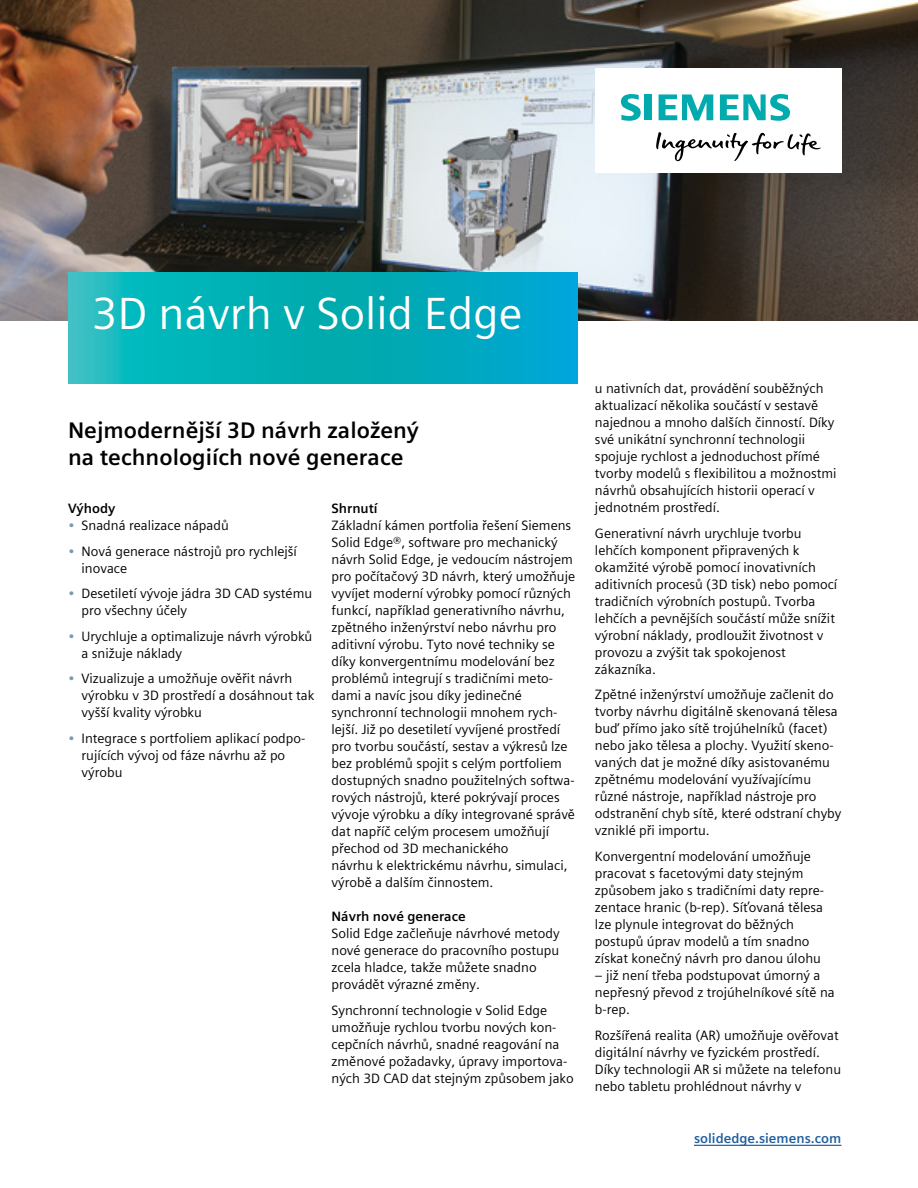
<style>
.page{position:relative;width:918px;height:1188px;background:#fff}
.page>*{position:absolute;margin:0;border:0;box-sizing:border-box;transform-origin:0 0}
.t1{font:45px "Siemens Sans Global";color:#fff}
.t2{font:700 22.5px/27px "Siemens Sans Global";color:#000}
.t3{font:13.5px/17px "Siemens Sans Global";color:#000}
.t4{font:700 13.5px "Siemens Sans Global";color:#000}
.t5{font:700 13.5px "Siemens Sans Global";color:#215e9e}
.s1{color:#7b9aa9}
</style>
<div class="page">
<img style="left:0;top:0;width:918px;height:320px">
<svg style="left:68px;top:272px;width:510px;height:111px;background:#05aebc"></svg>
<div style="left:595px;top:68px;width:246px;height:104px;background:#fff"></div>
<svg style="left:656px;top:132px;width:165px;height:29px"></svg>
<svg style="left:621px;top:94px;width:31px;height:27px"></svg>
<svg style="left:659px;top:94px;width:54px;height:26px"></svg>
<svg style="left:720px;top:94px;width:70px;height:27px"></svg>
<hr style="left:694px;top:1145px;width:147px;height:1px;background:#215e9e">
<h1 class="t1" style="left:92px;top:279px;width:432px">3D návrh v Solid Edge</h1>
<h2 class="t2" style="left:68px;top:417px;width:352px">Nejmodernější 3D návrh založený na technologiích nové generace</h2>
<p class="t4" style="left:68px;top:498px;width:49px">Výhody</p>
<p class="t3" style="left:68px;top:517px;width:162px"><span class="s1">•</span> Snadná realizace nápadů</p>
<p class="t3" style="left:82px;top:542px;width:217px;text-indent:-14px"><span class="s1">•</span> Nová generace nástrojů pro rychlejší inovace</p>
<p class="t3" style="left:82px;top:585px;width:232px;text-indent:-14px"><span class="s1">•</span> Desetiletí vývoje jádra 3D CAD systému pro všechny účely</p>
<p class="t3" style="left:82px;top:628px;width:232px;text-indent:-14px"><span class="s1">•</span> Urychluje a optimalizuje návrh výrobků a snižuje náklady</p>
<p class="t3" style="left:82px;top:670px;width:234px;text-indent:-14px"><span class="s1">•</span> Vizualizuje a umožňuje ověřit návrh výrobku v 3D prostředí a dosáhnout tak vyšší kvality výrobku</p>
<p class="t3" style="left:82px;top:730px;width:225px;text-indent:-14px"><span class="s1">•</span> Integrace s portfoliem aplikací podpo&shy;rujících vývoj od fáze návrhu až po výrobu</p>
<p class="t4" style="left:332px;top:498px;width:48px">Shrnutí</p>
<p class="t3" style="left:332px;top:517px;width:245px">Základní kámen portfolia řešení Siemens Solid Edge®, software pro mechanický návrh Solid Edge, je vedoucím nástrojem pro počítačový 3D návrh, který umožňuje vyvíjet moderní výrobky pomocí různých funkcí, například generativního návrhu, zpětného inženýrství nebo návrhu pro aditivní výrobu. Tyto nové techniky se díky konvergentnímu modelování bez problémů integrují s tradičními meto&shy;dami a navíc jsou díky jedinečné synchronní technologii mnohem rych&shy;lejší. Již po desetiletí vyvíjené prostředí pro tvorbu součástí, sestav a výkresů lze bez problémů spojit s celým portfoliem dostupných snadno použitelných softwa&shy;rových nástrojů, které pokrývají proces vývoje výrobku a díky integrované správě dat napříč celým procesem umožňují přechod od 3D mechanického<br>návrhu k elektrickému návrhu, simulaci, výrobě a dalším činnostem.</p>
<p class="t4" style="left:332px;top:906px;width:136px">Návrh nové generace</p>
<p class="t3" style="left:332px;top:925px;width:230px">Solid Edge začleňuje návrhové metody nové generace do pracovního postupu zcela hladce, takže můžete snadno provádět výrazné změny.</p>
<p class="t3" style="left:332px;top:1002px;width:244px">Synchronní technologie v Solid Edge umožňuje rychlou tvorbu nových kon&shy;cepčních návrhů, snadné reagování na změnové požadavky, úpravy importova&shy;ných 3D CAD dat stejným způsobem jako</p>
<p class="t3" style="left:595px;top:380px;width:243px">u nativních dat, provádění souběžných aktualizací několika součástí v sestavě najednou a mnoho dalších činností. Díky své unikátní synchronní technologii spojuje rychlost a jednoduchost přímé tvorby modelů s flexibilitou a možnostmi návrhů obsahujících historii operací v jednotném prostředí.</p>
<p class="t3" style="left:595px;top:525px;width:244px">Generativní návrh urychluje tvorbu lehčích komponent připravených k okamžité výrobě pomocí inovativních aditivních procesů (3D tisk) nebo pomocí tradičních výrobních postupů. Tvorba lehčích a pevnějších součástí může snížit výrobní náklady, prodloužit životnost v provozu a zvýšit tak spokojenost zákazníka.</p>
<p class="t3" style="left:595px;top:686px;width:248px">Zpětné inženýrství umožňuje začlenit do tvorby návrhu digitálně skenovaná tělesa buď přímo jako sítě trojúhelníků (facet) nebo jako tělesa a plochy. Využití skeno&shy;vaných dat je možné díky asistovanému zpětnému modelování využívajícímu různé nástroje, například nástroje pro odstranění chyb sítě, které odstraní chyby vzniklé při importu.</p>
<p class="t3" style="left:595px;top:848px;width:231px">Konvergentní modelování umožňuje pracovat s facetovými daty stejným způsobem jako s tradičními daty repre&shy;zentace hranic (b-rep). Síťovaná tělesa lze plynule integrovat do běžných postupů úprav modelů a tím snadno získat konečný návrh pro danou úlohu</p>
<p class="t3" style="left:595px;top:967px;width:241px">– již není třeba podstupovat úmorný a nepřesný převod z trojúhelníkové sítě na b-rep.</p>
<p class="t3" style="left:595px;top:1026px;width:248px">Rozšířená realita (AR) umožňuje ověřovat digitální návrhy ve fyzickém prostředí.<br>Díky technologii AR si můžete na telefonu nebo tabletu prohlédnout návrhy v</p>
<p class="t5" style="left:694px;top:1128px;width:149px">solidedge.siemens.com</p>
</div>
